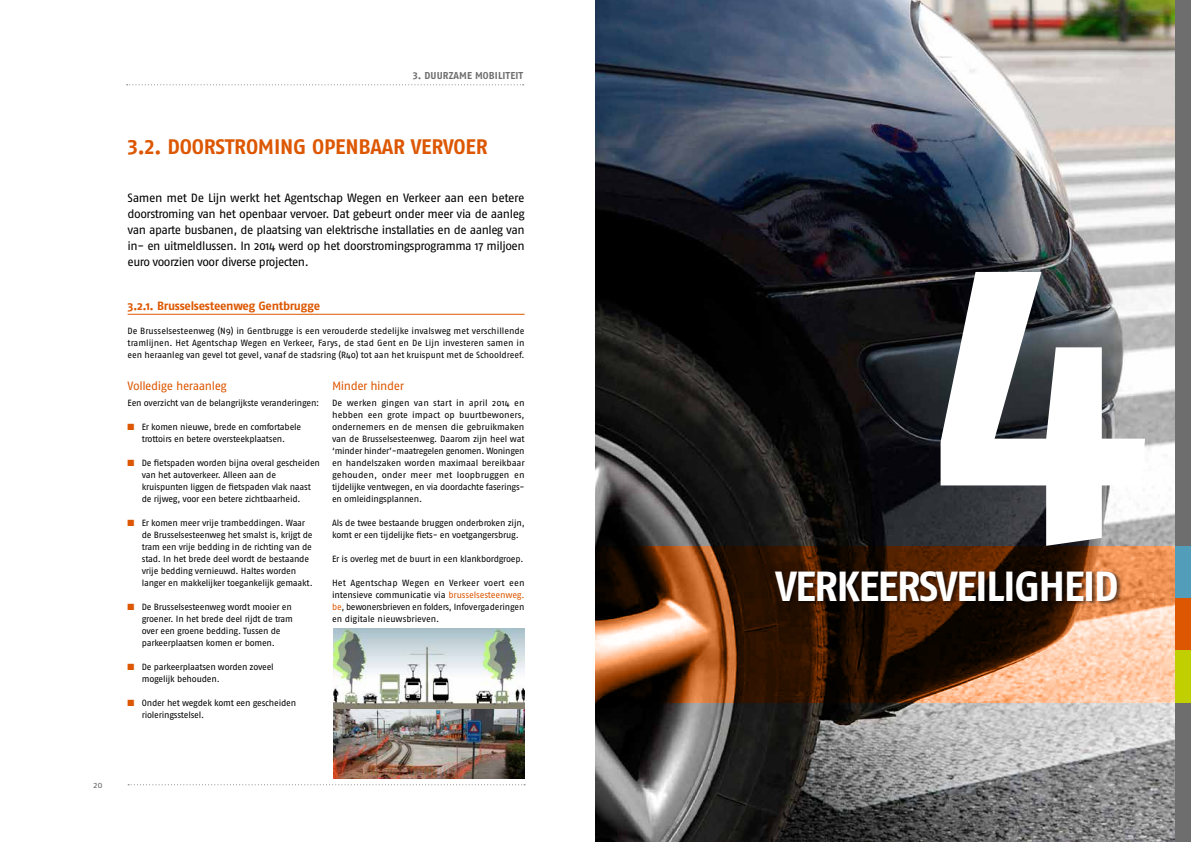
<style>
.page{position:relative;width:1191px;height:842px;background:#fff}
.page>*{position:absolute;margin:0;border:0;box-sizing:border-box;transform-origin:0 0}
.t1{font:700 397px "Fago OT";color:#fff}
.t2{font:700 42px "Fago OT";letter-spacing:-.04em;color:#fff}
.t3{font:700 21px "Fago OT";letter-spacing:-.01em;color:#dd5702}
.t4{font:12px/16px "Fago OT";letter-spacing:-.045em;color:#000;text-align:justify}
.t5{font:700 12px "Fago OT";letter-spacing:-.025em;color:#dd5702}
.t6{font:12px "Fago OT";letter-spacing:-.035em;color:#dd5702}
.t7{font:700 10px "Fago OT";letter-spacing:.01em;color:#6e6e6e}
.t8{font:9px/12px "Fago OT";letter-spacing:-.025em;color:#000}
.t9{font:9px "Fago OT";color:#6e6e6e}
.s1{color:#dd5702}
</style>
<div class="page">
<img style="left:595px;top:0;width:579px;height:842px">
<svg style="left:595px;top:546px;width:579px;height:157px;background:#794e32"></svg>
<div style="left:774px;top:570px;width:347px;height:36px;background:#000;opacity:.5"></div>
<hr style="left:128px;top:314px;width:396px;height:1px;background:#dd5702">
<img style="left:333px;top:628px;width:191px;height:81px">
<img style="left:333px;top:709px;width:191px;height:69px">
<svg style="left:128px;top:784px;width:397px;height:1px"></svg>
<svg style="left:127px;top:84px;width:396px;height:1px"></svg>
<div style="left:1174px;top:0;width:17px;height:842px;background:#6e6e6e"></div>
<div style="left:1174px;top:546px;width:17px;height:53px;background:#529eba"></div>
<div style="left:1174px;top:599px;width:17px;height:52px;background:#dd5702"></div>
<div style="left:1174px;top:651px;width:17px;height:52px;background:#c1ce00"></div>
<p class="t9" style="left:94px;top:779px;width:11px">20</p>
<p class="t7" style="left:413px;top:70px;width:112px">3. DUURZAM E MOBI LITEIT</p>
<h3 class="t3" style="left:128px;top:134px;width:361px">3.2. DOORSTROMI NG OPENBAAR VERVOER</h3>
<p class="t4" style="left:128px;top:190px;width:398px">Samen met De Lijn werkt het Agentschap Wegen en Verkeer aan een betere doorstroming van het openbaar vervoer. Dat gebeurt onder meer via de aanleg van aparte busbanen, de plaatsing van elektrische installaties en de aanleg van in- en uitmeldlussen. In 2014 werd op het doorstromingsprogramma 17 miljoen euro voorzien voor diverse projecten.</p>
<h3 class="t5" style="left:128px;top:298px;width:194px">3.2.1. BRUSSELSESTEENWEG GENTBRUGGE</h3>
<p class="t8" style="left:128px;top:325px;width:398px;text-align:justify">De Brusselsesteenweg (N9) in Gentbrugge is een verouderde stedelijke invalsweg met verschillende tramlijnen. Het Agentschap Wegen en Verkeer, Farys, de stad Gent en De Lijn investeren samen in een heraanleg van gevel tot gevel, vanaf de stadsring (R40) tot aan het kruispunt met de Schooldreef.</p>
<h3 class="t6" style="left:128px;top:378px;width:101px">Volledige heraanleg</h3>
<p class="t8" style="left:128px;top:397px;width:193px">Een overzicht van de belangrijkste veranderingen:</p>
<p class="t8" style="left:128px;top:421px;width:175px;text-align:center"><span class="s1">■</span> Er komen nieuwe, brede en comfortabele trottoirs en betere oversteekplaatsen.</p>
<p class="t8" style="left:142px;top:457px;width:180px;text-indent:-14px"><span class="s1">■</span> De fietspaden worden bijna overal gescheiden van het autoverkeer. Alleen aan de kruispunten liggen de fietspaden vlak naast de rijweg, voor een betere zichtbaarheid.</p>
<p class="t8" style="left:142px;top:517px;width:172px;text-indent:-14px"><span class="s1">■</span> Er komen meer vrije trambeddingen. Waar de Brusselsesteenweg het smalst is, krijgt de tram een vrije bedding in de richting van de stad. In het brede deel wordt de bestaande vrije bedding vernieuwd. Haltes worden langer en makkelijker toegankelijk gemaakt.</p>
<p class="t8" style="left:142px;top:601px;width:153px;text-indent:-14px"><span class="s1">■</span> De Brusselsesteenweg wordt mooier en groener. In het brede deel rijdt de tram over een groene bedding. Tussen de parkeerplaatsen komen er bomen.</p>
<p class="t8" style="left:142px;top:661px;width:133px;text-indent:-14px"><span class="s1">■</span> De parkeerplaatsen worden zoveel mogelijk behouden.</p>
<p class="t8" style="left:142px;top:697px;width:156px;text-indent:-14px"><span class="s1">■</span> Onder het wegdek komt een gescheiden rioleringsstelsel.</p>
<h3 class="t6" style="left:332px;top:378px;width:73px">Minder hinder</h3>
<p class="t8" style="left:332px;top:397px;width:194px;text-align:justify">De werken gingen van start in april 2014 en hebben een grote impact op buurtbewoners, ondernemers en de mensen die gebruikmaken van de Brusselsesteenweg. Daarom zijn heel wat ‘minder hinder’-maatregelen genomen. Woningen en handelszaken worden maximaal bereikbaar gehouden, onder meer met loopbruggen en tijdelijke ventwegen, en via doordachte faserings&shy;en omleidingsplannen.</p>
<p class="t8" style="left:332px;top:517px;width:194px">Als de twee bestaande bruggen onderbroken zijn, komt er een tijdelijke fiets- en voetgangersbrug.</p>
<p class="t8" style="left:332px;top:553px;width:193px">Er is overleg met de buurt in een klankbordgroep.</p>
<p class="t8" style="left:332px;top:577px;width:194px;text-align:justify">Het Agentschap Wegen en Verkeer voert een intensieve communicatie via <span class="s1">brusselsesteenweg. be</span>, bewonersbrieven en folders, Infovergaderingen en digitale nieuwsbrieven.</p>
<h1 class="t1" style="left:928px;top:157px;width:224px">4</h1>
<h2 class="t2" style="left:775px;top:561px;width:345px">VERKEERSVEI LI GHEI D</h2>
</div>
